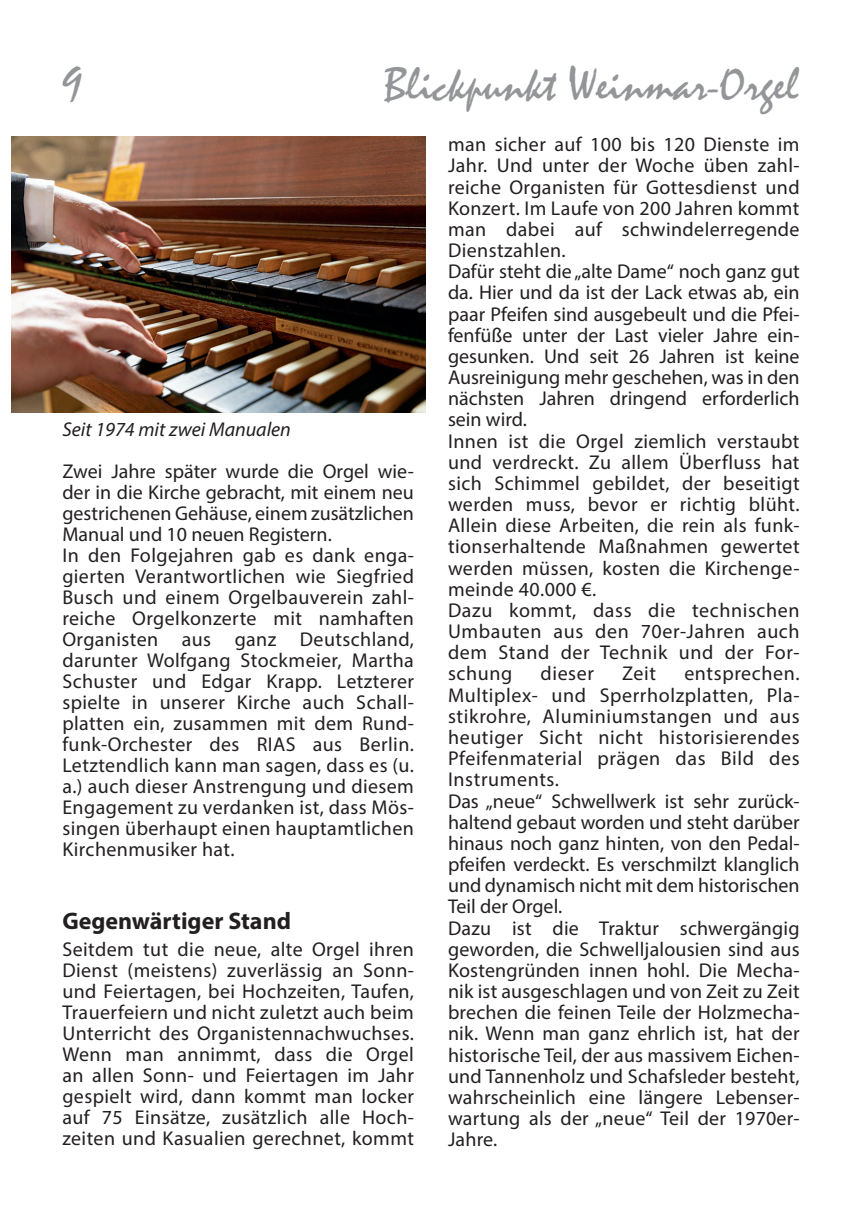
<style>
.page{position:relative;width:862px;height:1214px;background:#fff}
.page>*{position:absolute;margin:0;border:0;box-sizing:border-box;transform-origin:0 0}
.t1{font:48px "Mistral";color:#939598}
.t2{font:700 24px "Myriad Pro";color:#231f20}
.t3{font:20px/21.2px "Myriad Pro";letter-spacing:.02em;color:#231f20}
.t4{font:italic 20px "Myriad Pro";color:#231f20}
</style>
<div class="page">
<img style="left:11px;top:136px;width:414px;height:276px">
<h1 class="t1" style="left:62px;top:55px;width:22px">9</h1>
<h1 class="t1" style="left:384px;top:55px;width:416px">Blickpunkt Weinmar-Orgel</h1>
<p class="t4" style="left:62px;top:417px;width:230px">Seit 1974 mit zwei Manualen</p>
<p class="t3" style="left:62px;top:460px;width:353px">Zwei Jahre später wurde die Orgel wie&shy;der in die Kirche gebracht, mit einem neu gestrichenen Gehäuse, einem zusätzlichen Manual und 10 neuen Registern.<br>In den Folgejahren gab es dank enga&shy;gierten Verantwortlichen wie Siegfried Busch und einem Orgelbauverein zahl&shy;reiche Orgelkonzerte mit namhaften Organisten aus ganz Deutschland, darunter Wolfgang Stockmeier, Martha Schuster und Edgar Krapp. Letzterer spielte in unserer Kirche auch Schall&shy;platten ein, zusammen mit dem Rund&shy;funk-Orchester des RIAS aus Berlin.<br>Letztendlich kann man sagen, dass es (u. a.) auch dieser Anstrengung und diesem Engagement zu verdanken ist, dass Mös&shy;singen überhaupt einen hauptamtlichen Kirchenmusiker hat.</p>
<p class="t2" style="left:62px;top:904px;width:230px">Gegenwärtiger Stand</p>
<p class="t3" style="left:62px;top:937px;width:353px;text-align:justify">Seitdem tut die neue, alte Orgel ihren Dienst (meistens) zuverlässig an Sonn&shy;und Feiertagen, bei Hochzeiten, Taufen, Trauerfeiern und nicht zuletzt auch beim Unterricht des Organistennachwuchses.<br>Wenn man annimmt, dass die Orgel an allen Sonn- und Feiertagen im Jahr gespielt wird, dann kommt man locker auf 75 Einsätze, zusätzlich alle Hoch&shy;zeiten und Kasualien gerechnet, kommt</p>
<p class="t3" style="left:448px;top:133px;width:353px">man sicher auf 100 bis 120 Dienste im Jahr. Und unter der Woche üben zahl&shy;reiche Organisten für Gottesdienst und Konzert. Im Laufe von 200 Jahren kommt man dabei auf schwindelerregende Dienstzahlen.<br>Dafür steht die „alte Dame“ noch ganz gut da. Hier und da ist der Lack etwas ab, ein paar Pfeifen sind ausgebeult und die Pfei&shy;fenfüße unter der Last vieler Jahre ein&shy;gesunken. Und seit 26 Jahren ist keine Ausreinigung mehr geschehen, was in den nächsten Jahren dringend erforderlich sein wird.<br>Innen ist die Orgel ziemlich verstaubt und verdreckt. Zu allem Überfluss hat sich Schimmel gebildet, der beseitigt werden muss, bevor er richtig blüht.<br>Allein diese Arbeiten, die rein als funk&shy;tionserhaltende Maßnahmen gewertet werden müssen, kosten die Kirchenge&shy;meinde 40.000 €.<br>Dazu kommt, dass die technischen Umbauten aus den 70er-Jahren auch dem Stand der Technik und der For&shy;schung</p>
<p class="t3" style="left:448px;top:662px;width:353px;text-indent:236px">entsprechen.<br>Multiplex- und Sperrholzplatten, Pla&shy;stikrohre, Aluminiumstangen und aus heutiger Sicht nicht historisierendes Pfeifenmaterial prägen das Bild des Instruments.<br>Das „neue“ Schwellwerk ist sehr zurück&shy;haltend gebaut worden und steht darüber hinaus noch ganz hinten, von den Pedal&shy;pfeifen verdeckt. Es verschmilzt klanglich und dynamisch nicht mit dem historischen Teil der Orgel.<br>Dazu ist die Traktur schwergängig geworden, die Schwelljalousien sind aus Kostengründen innen hohl. Die Mecha&shy;nik ist ausgeschlagen und von Zeit zu Zeit brechen die feinen Teile der Holzmecha&shy;nik. Wenn man ganz ehrlich ist, hat der historische Teil, der aus massivem Eichen&shy;und Tannenholz und Schafsleder besteht, wahrscheinlich eine längere Lebenser&shy;wartung als der „neue“ Teil der 1970er-Jahre.</p>
<p class="t3" style="left:540px;top:662px;width:55px">dieser</p>
<p class="t3" style="left:622px;top:662px;width:35px">Zeit</p>
</div>
